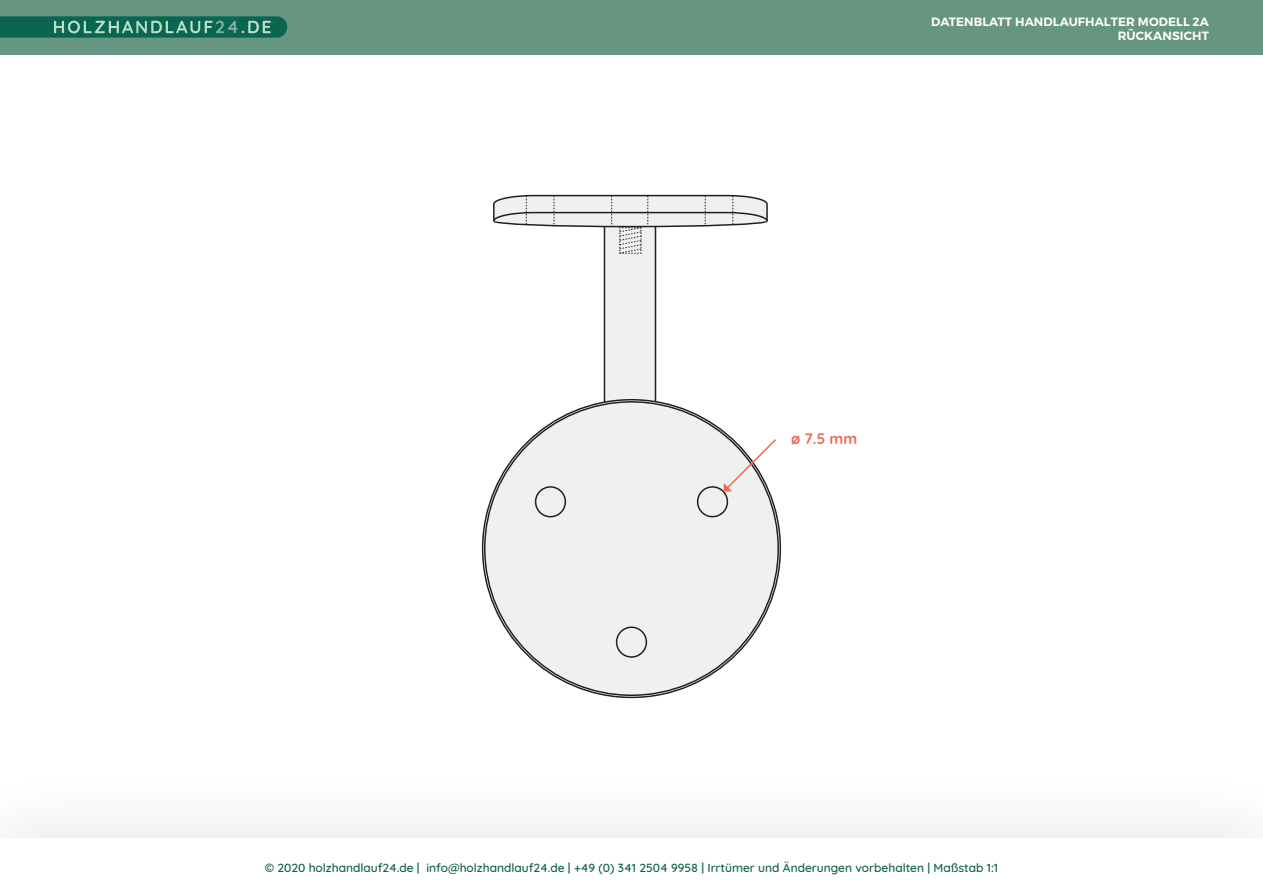
<style>
.page{position:relative;width:1263px;height:893px;background:#fff}
.page>*{position:absolute;margin:0;border:0;box-sizing:border-box;transform-origin:0 0}
.t1{font:700 15px "Quicksand";color:#ee6957}
.t2{font:500 12px "Quicksand";color:#0e614e}
.t3{font:600 12px/13.5px "Montserrat";letter-spacing:.01em;color:#fff;text-align:right}
</style>
<div class="page">
<div style="left:0;top:0;width:1263px;height:54px;background:#669581"></div>
<svg style="left:0;top:16px;width:287px;height:22px;background:#277863"></svg>
<div style="left:0;top:767px;width:1263px;height:126px;background:#fbfbfb"></div>
<div style="left:0;top:839px;width:1263px;height:54px;background:#fff"></div>
<div style="left:485px;top:402px;width:293px;height:293px;background:#eff0f0;border-radius:50%"></div>
<div style="left:616px;top:626px;width:31px;height:32px;border:2px solid #231f20;border-radius:50%"></div>
<svg style="left:492px;top:194px;width:286px;height:380px"></svg>
<p class="t3" style="left:931px;top:15px;width:279px">DATENBLATT HANDLAUFHALTER MODELL 2A<br>RÜCKANSICHT</p>
<p class="t1" style="left:791px;top:427px;width:68px">ø 7.5 mm</p>
<p class="t2" style="left:265px;top:858px;width:735px">© 2020 holzhandlauf24.de | info@holzhandlauf24.de | +49 (0) 341 2504 9958 | Irrtümer und Änderungen vorbehalten | Maßstab 1:1</p>
</div>
